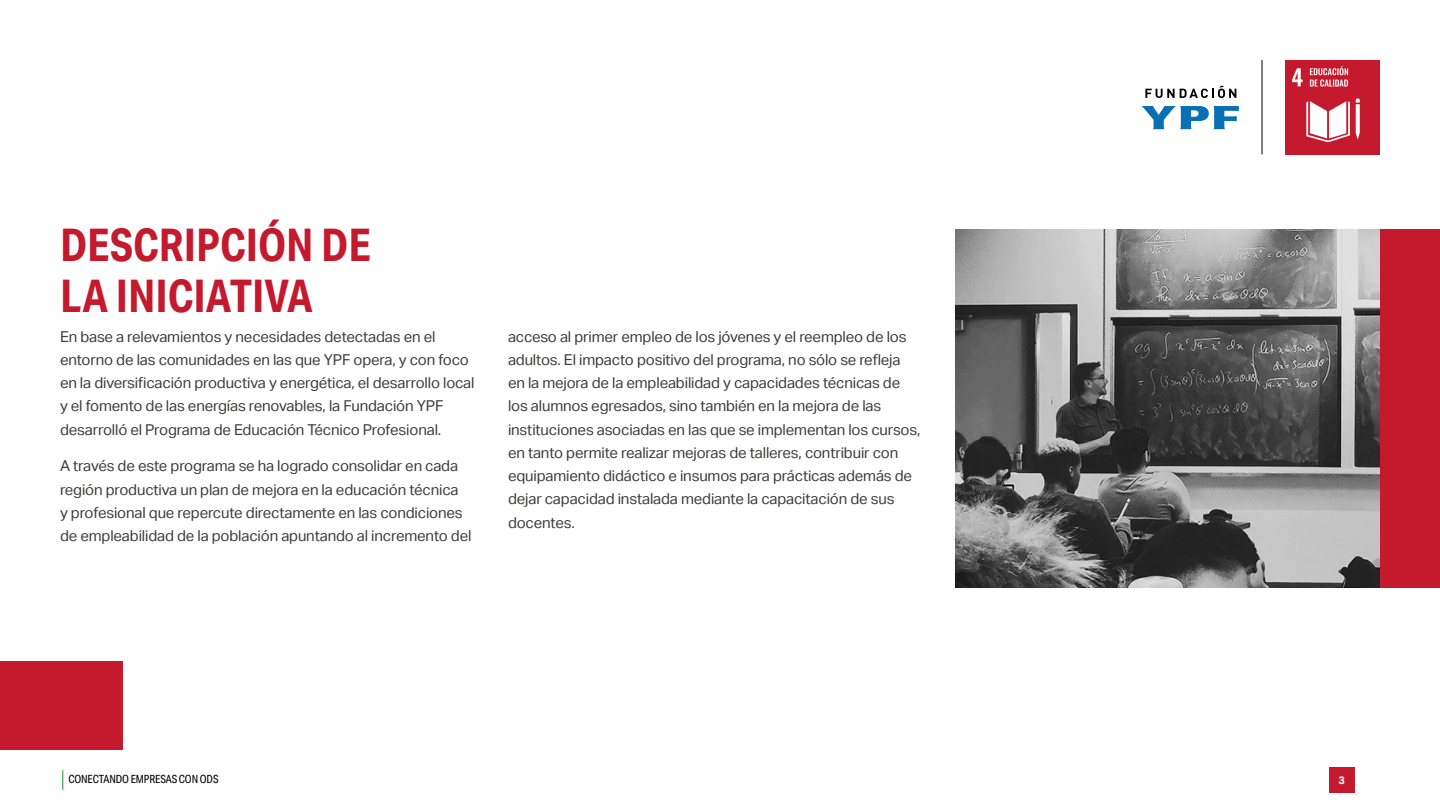
<style>
.page{position:relative;width:1440px;height:810px;background:#fff}
.page>*{position:absolute;margin:0;border:0;box-sizing:border-box;transform-origin:0 0}
.t1{font:700 45px/50.2px "Aktiv Grotesk Cd";color:#c5192d}
.t2{font:15px/23.2px "Aktiv Grotesk";letter-spacing:-.01em;color:#3c3c3b}
.t3{font:11.25px "Aktiv Grotesk Cd";letter-spacing:-.01em;color:#000}
.t4{font:700 10.88px "Aktiv Grotesk";color:#fff}
</style>
<div class="page">
<svg style="left:62px;top:770px;width:1px;height:20px"></svg>
<div style="left:1329px;top:767px;width:25px;height:26px;background:#c5192d"></div>
<img style="left:1285px;top:60px;width:95px;height:95px">
<hr style="left:1262px;top:60px;width:1px;height:94px;background:#000">
<svg style="left:1141px;top:106px;width:98px;height:23px"></svg>
<svg style="left:1145px;top:86px;width:91px;height:12px"></svg>
<img style="left:956px;top:229px;width:424px;height:359px">
<div style="left:1380px;top:229px;width:60px;height:359px;background:#c5192d"></div>
<div style="left:0;top:661px;width:123px;height:89px;background:#c5192d"></div>
<h1 class="t1" style="left:60px;top:220px;width:312px">DESCRIPCIÓN DE<br>LA INICIATIVA</h1>
<p class="t2" style="left:60px;top:325px;width:416px">En base a relevamientos y necesidades detectadas en el entorno de las comunidades en las que YPF opera, y con foco en la diversificación productiva y energética, el desarrollo local y el fomento de las energías renovables, la Fundación YPF desarrolló el Programa de Educación Técnico Profesional.</p>
<p class="t2" style="left:60px;top:454px;width:413px">A través de este programa se ha logrado consolidar en cada región productiva un plan de mejora en la educación técnica<br>y profesional que repercute directamente en las condiciones de empleabilidad de la población apuntando al incremento del</p>
<p class="t2" style="left:508px;top:325px;width:414px">acceso al primer empleo de los jóvenes y el reempleo de los adultos. El impacto positivo del programa, no sólo se refleja en la mejora de la empleabilidad y capacidades técnicas de los alumnos egresados, sino también en la mejora de las instituciones asociadas en las que se implementan los cursos, en tanto permite realizar mejoras de talleres, contribuir con equipamiento didáctico e insumos para prácticas además de dejar capacidad instalada mediante la capacitación de sus docentes.</p>
<p class="t3" style="left:68px;top:773px;width:152px">CONECTANDO EMPRESAS CON ODS</p>
<p class="t4" style="left:1338px;top:774px;width:8px">3</p>
</div>
